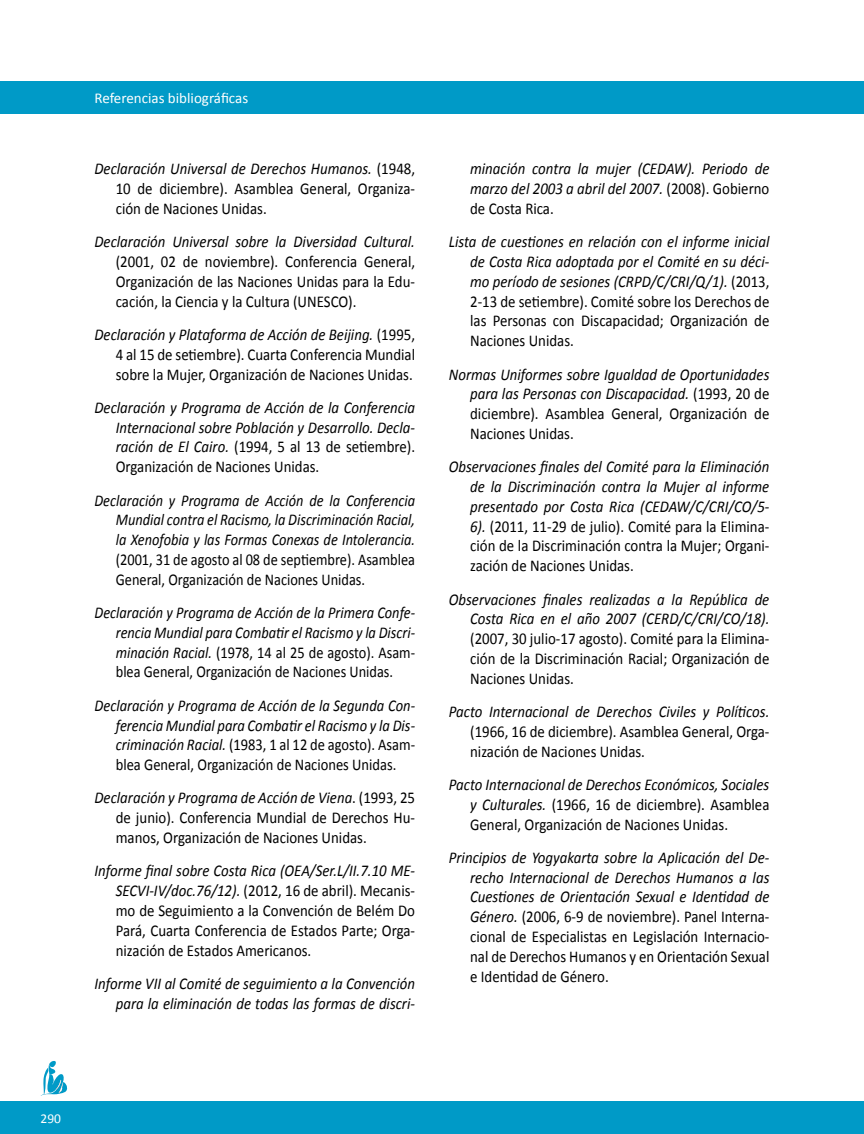
<style>
.page{position:relative;width:864px;height:1134px;background:#fff}
.page>*{position:absolute;margin:0;border:0;box-sizing:border-box;transform-origin:0 0}
.t1{font:16.5px/19.8px "Calibri";color:#000;text-align:justify;scale:.9 1}
.t2{font:italic 16.5px/19.8px "Calibri";color:#000;text-align:justify;scale:.9 1}
.t3{font:italic 16.5px/19.8px "Calibri";color:#000;text-align:justify;scale:.87 1}
.t4{font:italic 16.5px/19.8px "Calibri";color:#000;text-align:justify;scale:.88 1}
.t5{font:16.5px/19.8px "Calibri";color:#000;scale:.87 1}
.t6{font:15px "Calibri";color:#fff}
.t7{font:13.5px "Calibri";color:#fff}
.s1{font-style:italic}
.s2{font-style:normal}
</style>
<div class="page">
<div style="left:0;top:81px;width:864px;height:33px;background:#009ac7"></div>
<div style="left:0;top:1101px;width:864px;height:33px;background:#009ac7"></div>
<svg style="left:41px;top:1061px;width:27px;height:35px"></svg>
<p class="t6" style="left:94px;top:88px;width:155px">Referencias bibliográficas</p>
<p class="t1" style="left:116px;top:159px;width:334px;text-indent:-21px"><span class="s1">Declaración Universal de Derechos Humanos.</span> (1948, 10 de diciembre). Asamblea General, Organiza&shy;ción de Naciones Unidas.</p>
<p class="t2" style="left:95px;top:231px;width:358px">Declaración Universal sobre la Diversidad Cultural.</p>
<p class="t1" style="left:116px;top:252px;width:334px">(2001, 02 de noviembre). Conferencia General, Organización de las Naciones Unidas para la Edu&shy;cación, la Ciencia y la Cultura (UNESCO).</p>
<p class="t1" style="left:116px;top:325px;width:334px;text-indent:-21px"><span class="s1">Declaración y Plataforma de Acción de Beijing.</span> (1995, 4 al 15 de setiembre). Cuarta Conferencia Mundial sobre la Mujer, Organización de Naciones Unidas.</p>
<p class="t2" style="left:116px;top:397px;width:334px;text-indent:-21px">Declaración y Programa de Acción de la Conferencia Internacional sobre Población y Desarrollo. Decla&shy;ración de El Cairo. <span class="s2">(1994, 5 al 13 de setiembre).<br>Organización de Naciones Unidas.</span></p>
<p class="t3" style="left:116px;top:490px;width:345px;text-indent:-21px">Declaración y Programa de Acción de la Conferencia Mundial contra el Racismo, la Discriminación Racial, la Xenofobia y las Formas Conexas de Intolerancia.</p>
<p class="t5" style="left:116px;top:550px;width:346px">(2001, 31 de agosto al 08 de septiembre). Asamblea<br>General, Organización de Naciones Unidas.</p>
<p class="t3" style="left:116px;top:602px;width:346px;text-indent:-21px">Declaración y Programa de Acción de la Primera Confe&shy;rencia Mundial para Combatir el Racismo y la Discri&shy;minación Racial. <span class="s2">(1978, 14 al 25 de agosto). Asam&shy;blea General, Organización de Naciones Unidas.</span></p>
<p class="t4" style="left:116px;top:695px;width:342px;text-indent:-21px">Declaración y Programa de Acción de la Segunda Con&shy;ferencia Mundial para Combatir el Racismo y la Dis&shy;criminación Racial. <span class="s2">(1983, 1 al 12 de agosto). Asam&shy;blea General, Organización de Naciones Unidas.</span></p>
<p class="t1" style="left:116px;top:788px;width:334px;text-indent:-21px"><span class="s1">Declaración y Programa de Acción de Viena</span>. (1993, 25 de junio). Conferencia Mundial de Derechos Hu&shy;manos, Organización de Naciones Unidas.</p>
<p class="t1" style="left:116px;top:861px;width:334px;text-indent:-21px"><span class="s1">Informe final sobre Costa Rica (OEA/Ser.L/II.7.10 ME-SECVI-IV/doc.76/12).</span> (2012, 16 de abril). Mecanis&shy;mo de Seguimiento a la Convención de Belém Do Pará, Cuarta Conferencia de Estados Parte; Orga&shy;nización de Estados Americanos.</p>
<p class="t2" style="left:95px;top:973px;width:358px;text-align:right">Informe VII al Comité de seguimiento a la Convención para la eliminación de todas las formas de discri-</p>
<p class="t2" style="left:470px;top:158px;width:334px">minación contra la mujer (CEDAW). Periodo de marzo del 2003 a abril del 2007. <span class="s2">(2008). Gobierno de Costa Rica.</span></p>
<p class="t2" style="left:470px;top:231px;width:334px;text-indent:-21px">Lista de cuestiones en relación con el informe inicial de Costa Rica adoptada por el Comité en su déci&shy;mo período de sesiones (CRPD/C/CRI/Q/1). <span class="s2">(2013, 2-13 de setiembre). Comité sobre los Derechos de las Personas con Discapacidad; Organización de Naciones Unidas.</span></p>
<p class="t2" style="left:470px;top:364px;width:334px;text-indent:-21px">Normas Uniformes sobre Igualdad de Oportunidades para las Personas con Discapacidad. <span class="s2">(1993, 20 de diciembre). Asamblea General, Organización de Naciones Unidas.</span></p>
<p class="t2" style="left:470px;top:456px;width:334px;text-indent:-21px">Observaciones finales del Comité para la Eliminación de la Discriminación contra la Mujer al informe presentado por Costa Rica (CEDAW/C/CRI/CO/5- 6). <span class="s2">(2011, 11-29 de julio). Comité para la Elimina&shy;ción de la Discriminación contra la Mujer; Organi&shy;zación de Naciones Unidas.</span></p>
<p class="t2" style="left:449px;top:589px;width:358px;text-align:right">Observaciones finales realizadas a la República de<br>Costa Rica en el año 2007 (CERD/C/CRI/CO/18).</p>
<p class="t1" style="left:470px;top:629px;width:334px">(2007, 30 julio-17 agosto). Comité para la Elimina&shy;ción de la Discriminación Racial; Organización de Naciones Unidas.</p>
<p class="t2" style="left:449px;top:701px;width:358px">Pacto Internacional de Derechos Civiles y Políticos.</p>
<p class="t1" style="left:470px;top:722px;width:334px">(1966, 16 de diciembre). Asamblea General, Orga&shy;nización de Naciones Unidas.</p>
<p class="t1" style="left:470px;top:775px;width:334px;text-indent:-21px"><span class="s1">Pacto Internacional de Derechos Económicos, Sociales y Culturales.</span> (1966, 16 de diciembre). Asamblea General, Organización de Naciones Unidas.</p>
<p class="t1" style="left:470px;top:848px;width:334px;text-indent:-21px"><span class="s1">Principios de Yogyakarta sobre la Aplicación del De&shy;recho Internacional de Derechos Humanos a las Cuestiones de Orientación Sexual e Identidad de Género.</span> (2006, 6-9 de noviembre). Panel Interna&shy;cional de Especialistas en Legislación Internacio&shy;nal de Derechos Humanos y en Orientación Sexual e Identidad de Género.</p>
<p class="t7" style="left:41px;top:1110px;width:22px">290</p>
</div>
